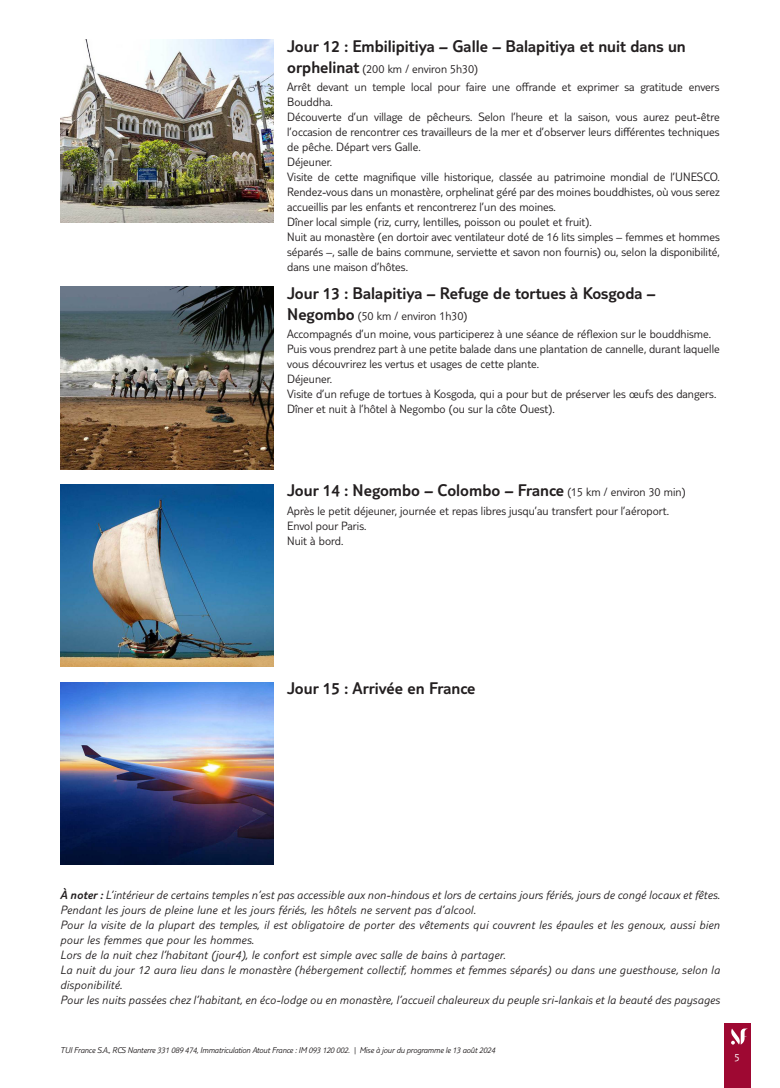
<style>
.page{position:relative;width:780px;height:1088px;background:#fff}
.page>*{position:absolute;margin:0;border:0;box-sizing:border-box;transform-origin:0 0}
.t1{font:300 17.5px "TUI Type";color:#231f20}
.t2{font:300 12.5px/15px "TUI Type";color:#231f20}
.t3{font:italic 300 12.5px/15px "TUI Type";letter-spacing:.02em;color:#231f20}
.t4{font:300 11.25px "TUI Type";color:#fff}
.t5{font:italic 300 8.75px "TUI Type";letter-spacing:-.02em;color:#231f20}
.s1{font-size:17.5px}
.s2{font-size:12.5px}
.s3{font-style:inherit}
</style>
<div class="page">
<div style="left:724px;top:1023px;width:26px;height:65px;background:#9e0832"></div>
<svg style="left:731px;top:1028px;width:17px;height:16px"></svg>
<img style="left:60px;top:40px;width:213px;height:182px">
<img style="left:60px;top:287px;width:213px;height:182px">
<img style="left:60px;top:485px;width:213px;height:182px">
<img style="left:60px;top:682px;width:213px;height:182px">
<h1 class="t1" style="left:287px;top:36px;width:400px">Jour 12 : Embilipitiya – Galle – Balapitiya et nuit dans un</h1>
<p class="t2" style="left:287px;top:59px;width:434px;line-height:18.5px"><span class="s1">orphelinat</span> (200 km / environ 5h30)<br>Arrêt devant un temple local pour faire une offrande et exprimer sa gratitude envers</p>
<p class="t2" style="left:287px;top:94px;width:434px">Bouddha.<br>Découverte d’un village de pêcheurs. Selon l’heure et la saison, vous aurez peut-être l’occasion de rencontrer ces travailleurs de la mer et d’observer leurs différentes techniques de pêche. Départ vers Galle.<br>Déjeuner.<br>Visite de cette magnifique ville historique, classée au patrimoine mondial de l’UNESCO.<br>Rendez-vous dans un monastère, orphelinat géré par des moines bouddhistes, où vous serez accueillis par les enfants et rencontrerez l’un des moines.<br>Dîner local simple (riz, curry, lentilles, poisson ou poulet et fruit).<br>Nuit au monastère (en dortoir avec ventilateur doté de 16 lits simples – femmes et hommes séparés –, salle de bains commune, serviette et savon non fournis) ou, selon la disponibilité, dans une maison d’hôtes.</p>
<h1 class="t1" style="left:287px;top:283px;width:370px">Jour 13 : Balapitiya – Refuge de tortues à Kosgoda –</h1>
<p class="t2" style="left:287px;top:306px;width:425px;line-height:18.5px"><span class="s1">Negombo</span> (50 km / environ 1h30)<br>Accompagnés d’un moine, vous participerez à une séance de réflexion sur le bouddhisme.</p>
<p class="t2" style="left:287px;top:341px;width:434px">Puis vous prendrez part à une petite balade dans une plantation de cannelle, durant laquelle vous découvrirez les vertus et usages de cette plante.<br>Déjeuner.<br>Visite d’un refuge de tortues à Kosgoda, qui a pour but de préserver les œufs des dangers.<br>Dîner et nuit à l’hôtel à Negombo (ou sur la côte Ouest).</p>
<h1 class="t1" style="left:287px;top:481px;width:400px">Jour 14 : Negombo – Colombo – France <span class="s2">(15 km / environ 30 min)</span></h1>
<p class="t2" style="left:287px;top:503px;width:383px">Après le petit déjeuner, journée et repas libres jusqu’au transfert pour l’aéroport.<br>Envol pour Paris.<br>Nuit à bord.</p>
<h1 class="t1" style="left:287px;top:678px;width:190px">Jour 15 : Arrivée en France</h1>
<p class="t3" style="left:60px;top:887px;width:661px"><span class="s3">À noter :</span> L’intérieur de certains temples n’est pas accessible aux non-hindous et lors de certains jours fériés, jours de congé locaux et fêtes.<br>Pendant les jours de pleine lune et les jours fériés, les hôtels ne servent pas d’alcool.<br>Pour la visite de la plupart des temples, il est obligatoire de porter des vêtements qui couvrent les épaules et les genoux, aussi bien pour les femmes que pour les hommes.<br>Lors de la nuit chez l’habitant (jour4), le confort est simple avec salle de bains à partager.<br>La nuit du jour 12 aura lieu dans le monastère (hébergement collectif, hommes et femmes séparés) ou dans une guesthouse, selon la disponibilité.<br>Pour les nuits passées chez l’habitant, en éco-lodge ou en monastère, l’accueil chaleureux du peuple sri-lankais et la beauté des paysages</p>
<p class="t5" style="left:60px;top:1045px;width:436px">TUI France S.A., RCS Nanterre 331 089 474, Immatriculation Atout France : IM 093 120 002. | Mise à jour du programme le 13 août 2024</p>
<p class="t4" style="left:734px;top:1050px;width:7px">5</p>
</div>
